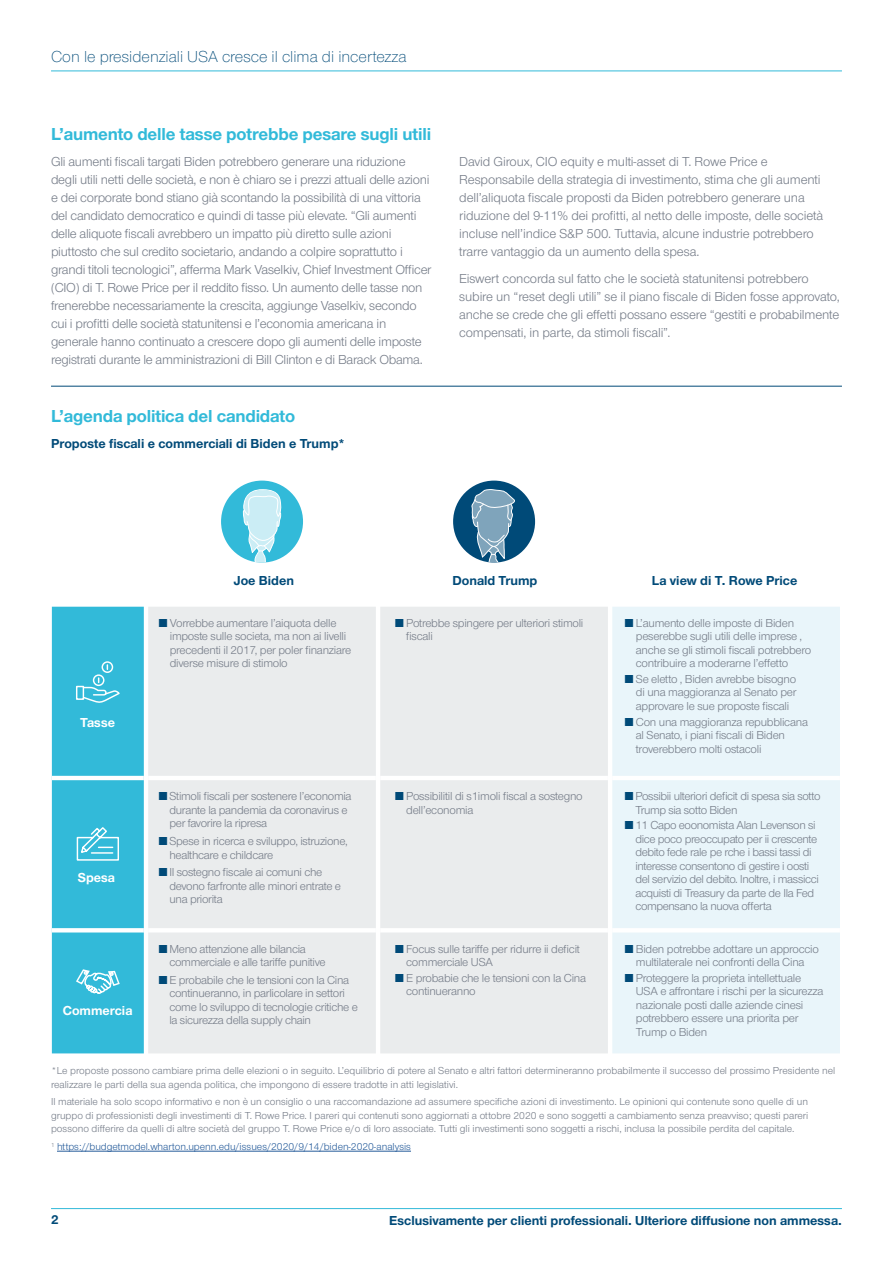
<style>
.page{position:relative;width:893px;height:1263px;background:#fff}
.page>*{position:absolute;margin:0;border:0;box-sizing:border-box;transform-origin:0 0}
.t1{font:700 18px "Nimbus San Nov";letter-spacing:-.01em;color:#32bad9}
.t2{font:300 16.5px "Nimbus San Nov";color:#004a78}
.t3{font:13.5px/18px "Nimbus San Nov";letter-spacing:-.02em;color:#747b87}
.t4{font:700 13.5px "Nimbus San Nov";color:#004a78}
.t5{font:700 13.5px "Nimbus San Nov";color:#fff}
.t6{font:12px/13.5px "Nimbus San Nov";letter-spacing:-.025em;color:#747b87}
.t7{font:10.5px/13.5px "Nimbus San Nov";color:#747b87}
.t8{font:10.5px "Nimbus San Nov";color:#255b9a}
.s1{font-weight:700;color:#004a78}
</style>
<div class="page">
<hr style="left:51px;top:1208px;width:791px;height:1px;background:#32bad9">
<hr style="left:51px;top:386px;width:791px;height:1px;background:#004a78">
<div style="left:148px;top:607px;width:460px;height:446px;background:#eaeced"></div>
<div style="left:612px;top:607px;width:228px;height:446px;background:#e9f5fa"></div>
<hr style="left:148px;top:776px;width:228px;height:4px;background:#fff">
<svg style="left:376px;top:776px;width:4px;height:4px"></svg>
<hr style="left:380px;top:776px;width:228px;height:4px;background:#fff">
<hr style="left:612px;top:776px;width:228px;height:4px;background:#fff">
<hr style="left:148px;top:928px;width:228px;height:4px;background:#fff">
<svg style="left:376px;top:928px;width:4px;height:4px"></svg>
<hr style="left:380px;top:928px;width:228px;height:4px;background:#fff">
<hr style="left:612px;top:928px;width:228px;height:4px;background:#fff">
<div style="left:221px;top:481px;width:82px;height:82px;background:#32bad9;border-radius:50%"></div>
<svg style="left:243px;top:489px;width:39px;height:74px"></svg>
<div style="left:453px;top:481px;width:82px;height:82px;background:#004a78;border-radius:50%"></div>
<svg style="left:470px;top:489px;width:48px;height:74px"></svg>
<div style="left:52px;top:607px;width:92px;height:446px;background:#32bad9"></div>
<hr style="left:57px;top:1151px;width:354px;height:1px;background:#255b9a">
<hr style="left:51px;top:71px;width:791px;height:1px;background:#32bad9">
<h2 class="t2" style="left:51px;top:47px;width:357px">Con le presidenziali USA cresce il clima di incertezza</h2>
<h1 class="t1" style="left:51px;top:123px;width:382px">L’aumento delle tasse potrebbe pesare sugli utili</h1>
<p class="t3" style="left:51px;top:153px;width:382px">Gli aumenti fiscali targati Biden potrebbero generare una riduzione degli utili netti delle società, e non è chiaro se i prezzi attuali delle azioni e dei corporate bond stiano già scontando la possibilità di una vittoria del candidato democratico e quindi di tasse più elevate. “Gli aumenti delle aliquote fiscali avrebbero un impatto più diretto sulle azioni piuttosto che sul credito societario, andando a colpire soprattutto i grandi titoli tecnologici”, afferma Mark Vaselkiv, Chief Investment Officer (CIO) di T. Rowe Price per il reddito fisso. Un aumento delle tasse non frenerebbe necessariamente la crescita, aggiunge Vaselkiv, secondo cui i profitti delle società statunitensi e l’economia americana in generale hanno continuato a crescere dopo gli aumenti delle imposte registrati durante le amministrazioni di Bill Clinton e di Barack Obama.</p>
<p class="t3" style="left:459px;top:153px;width:365px">David Giroux, CIO equity e multi-asset di T. Rowe Price e Responsabile della strategia di investimento, stima che gli aumenti dell’aliquota fiscale proposti da Biden potrebbero generare una riduzione del 9-11% dei profitti, al netto delle imposte, delle società incluse nell’indice S&amp;P 500. Tuttavia, alcune industrie potrebbero trarre vantaggio da un aumento della spesa.</p>
<p class="t3" style="left:459px;top:269px;width:382px">Eiswert concorda sul fatto che le società statunitensi potrebbero subire un “reset degli utili” se il piano fiscale di Biden fosse approvato, anche se crede che gli effetti possano essere “gestiti e probabilmente compensati, in parte, da stimoli fiscali”.</p>
<h1 class="t1" style="left:51px;top:405px;width:246px">L’agenda politica del candidato</h1>
<p class="t4" style="left:51px;top:436px;width:296px">Proposte fiscali e commerciali di Biden e Trump*</p>
<p class="t5" style="left:80px;top:715px;width:36px">Tasse</p>
<p class="t5" style="left:78px;top:870px;width:39px">Spesa</p>
<p class="t5" style="left:63px;top:1003px;width:71px">Commercia</p>
<p class="t4" style="left:234px;top:573px;width:62px">Joe Biden</p>
<p class="t4" style="left:452px;top:573px;width:87px">Donald Trump</p>
<p class="t4" style="left:652px;top:573px;width:147px">La view di T. Rowe Price</p>
<p class="t6" style="left:170px;top:616px;width:183px;text-indent:-11px"><span class="s1">■</span> Vorrebbe aumentare l’aiquota delle imposte sulle societa, ma non ai livelli precedenti il 2017, per poler finanziare diverse misure di stimolo</p>
<p class="t6" style="left:406px;top:616px;width:179px;text-indent:-11px"><span class="s1">■</span> Potrebbe spingere per ulteriori stimoli fiscali</p>
<p class="t6" style="left:169px;top:790px;width:184px;text-indent:-10px"><span class="s1">■</span> Stimoli fiscali per sostenere l’economia durante la pandemia da coronavirus e per favorire la ripresa</p>
<p class="t6" style="left:169px;top:834px;width:180px;text-indent:-10px"><span class="s1">■</span> Spese in ricerca e sviluppo, istruzione, healthcare e childcare</p>
<p class="t6" style="left:169px;top:866px;width:173px;text-indent:-10px"><span class="s1">■</span> II sostegno fiscale ai comuni che devono farfronte alle minori entrate e una priorita</p>
<p class="t6" style="left:169px;top:942px;width:158px;text-indent:-10px"><span class="s1">■</span> Meno attenzione alle bilancia commerciale e alle tariffe punitive</p>
<p class="t6" style="left:169px;top:973px;width:190px;text-indent:-10px"><span class="s1">■</span> E probabile che le tensioni con la Cina continueranno, in parlicolare in settori come lo sviluppo di tecnologie critiche e la sicurezza della supply chain</p>
<p class="t6" style="left:406px;top:790px;width:178px;text-indent:-11px"><span class="s1">■</span> Possibilitil di s1imoli fiscal a sostegno dell’economia</p>
<p class="t6" style="left:406px;top:942px;width:175px;text-indent:-11px"><span class="s1">■</span> Focus sulle tariffe per ridurre ii deficit commerciale USA</p>
<p class="t6" style="left:406px;top:971px;width:181px;text-indent:-11px"><span class="s1">■</span> E probabie che le tensioni con la Cina continueranno</p>
<p class="t6" style="left:636px;top:616px;width:177px;text-indent:-11px"><span class="s1">■</span> L’aumento delle imposte di Biden peserebbe sugli utili delle imprese , anche se gli stimoli fiscali potrebbero contribuire a moderarne l’effetto</p>
<p class="t6" style="left:636px;top:672px;width:162px;text-align:justify;text-indent:-11px"><span class="s1">■</span> Se eletto , Biden avrebbe bisogno di una maggioranza al Senato per approvare le sue proposte fiscali</p>
<p class="t6" style="left:636px;top:715px;width:174px;text-indent:-11px"><span class="s1">■</span> Con una maggioranza repubblicana al Senato, i piani fiscali di Biden troverebbero molti ostacoli</p>
<p class="t6" style="left:635px;top:790px;width:187px;text-indent:-10px"><span class="s1">■</span> Possibii ulteriori deficit di spesa sia sotto<br>Trump sia sotto Biden</p>
<p class="t6" style="left:635px;top:819px;width:185px;text-indent:-10px"><span class="s1">■</span> 11 Capo eoonomista Alan Levenson si dice poco preoccupato per ii crescente debito fede rale pe rche i bassi tassi di interesse consentono di gestire i oosti del servizio del debito. lnoltre, i massicci acquisti di Treasury da parte de Ila Fed compensano la nuova offerta</p>
<p class="t6" style="left:625px;top:942px;width:195px;text-align:center"><span class="s1">■</span> Biden potrebbe adottare un approccio multilaterale nei confronti della Cina</p>
<p class="t6" style="left:636px;top:971px;width:189px;text-indent:-11px"><span class="s1">■</span> Proteggere la proprieta intellettuale USA e affrontare i rischi per la sicurezza nazionale posti dalle aziende cinesi potrebbero essere una priorita per Trump o Biden</p>
<p class="t7" style="left:51px;top:1064px;width:786px">*Le proposte possono cambiare prima delle elezioni o in seguito. L’equilibrio di potere al Senato e altri fattori determineranno probabilmente il successo del prossimo Presidente nel realizzare le parti della sua agenda politica, che impongono di essere tradotte in atti legislativi.</p>
<p class="t7" style="left:51px;top:1095px;width:759px;text-align:justify">Il materiale ha solo scopo informativo e non è un consiglio o una raccomandazione ad assumere specifiche azioni di investimento. Le opinioni qui contenute sono quelle di un gruppo di professionisti degli investimenti di T. Rowe Price. I pareri qui contenuti sono aggiornati a ottobre 2020 e sono soggetti a cambiamento senza preavviso; questi pareri possono differire da quelli di altre società del gruppo T. Rowe Price e/o di loro associate. Tutti gli investimenti sono soggetti a rischi, inclusa la possibile perdita del capitale.</p>
<p class="t8" style="left:51px;top:1141px;width:361px"><sup>1</sup> https://budgetmodel.wharton.upenn.edu/issues/2020/9/14/biden-2020-analysis</p>
<p class="t4" style="left:51px;top:1212px;width:9px">2</p>
<p class="t4" style="left:389px;top:1213px;width:454px">Esclusivamente per clienti professionali. Ulteriore diffusione non ammessa.</p>
</div>
